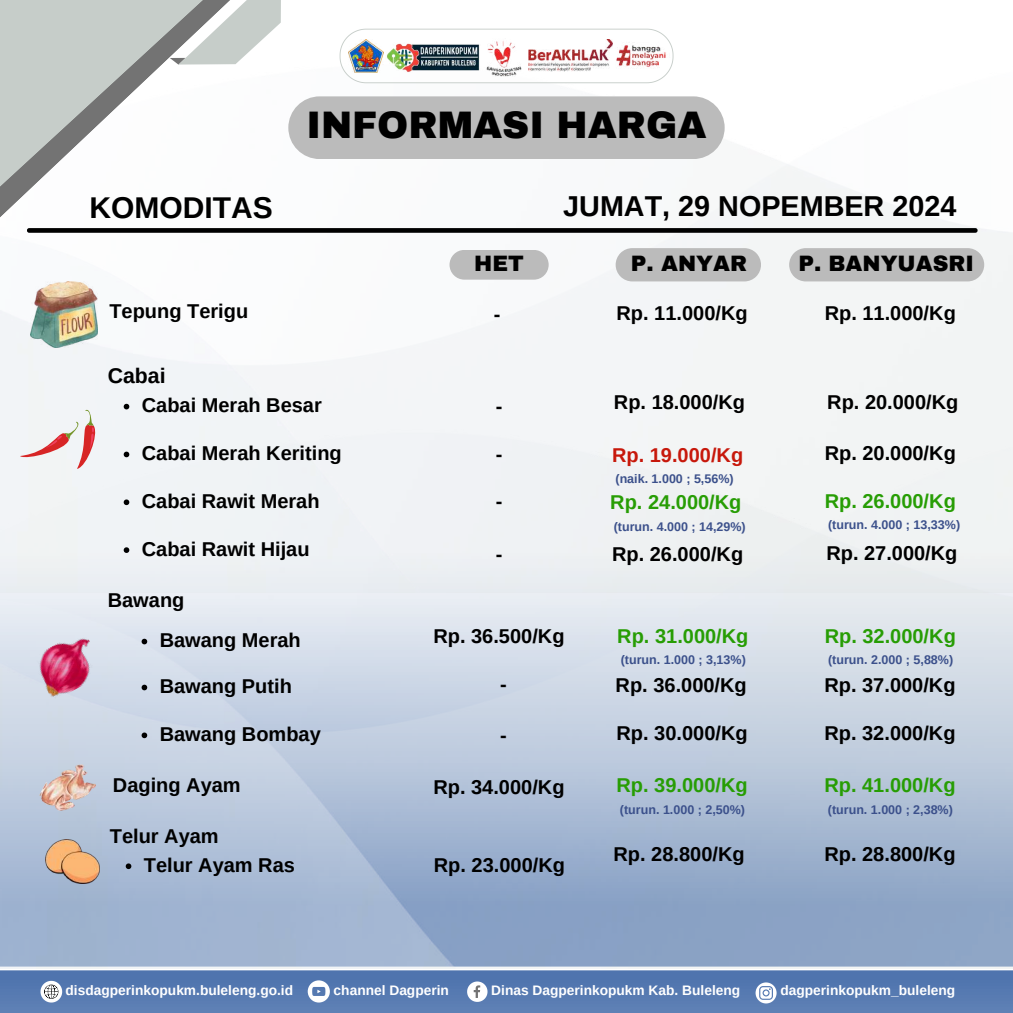
<style>
.page{position:relative;width:1013px;height:1013px;background:#fff}
.page>*{position:absolute;margin:0;border:0;box-sizing:border-box;transform-origin:0 0}
.t1{font:900 37.5px "Archivo";color:#000}
.t2{font:700 30px "Arimo";color:#000}
.t3{font:700 28.75px "Arimo";color:#000}
.t4{font:900 21.75px "Archivo";color:#000}
.t5{font:700 21.25px "Arimo";color:#000}
.t6{font:700 20px/29px "Arimo";color:#000}
.t7{font:700 20px "Arimo";color:#279d04}
.t8{font:700 20px "Arimo";color:#c7180b}
.t9{font:700 13.75px "Arimo";color:#fff}
.t10{font:700 12.5px "Arimo";color:#3b508b}
</style>
<div class="page">
<div style="left:0;top:549px;width:1012px;height:463px;background:#5579b1"></div>
<img style="left:0;top:28px;width:1012px;height:340px">
<svg style="left:467px;top:981px;width:20px;height:20px"></svg>
<svg style="left:40px;top:980px;width:22px;height:22px"></svg>
<svg style="left:308px;top:980px;width:22px;height:22px"></svg>
<svg style="left:755px;top:982px;width:21px;height:21px"></svg>
<hr style="left:0;top:966px;width:1012px;height:4px;background:#fff">
<img style="left:0;top:368px;width:1012px;height:600px">
<svg style="left:339px;top:29px;width:334px;height:54px"></svg>
<img style="left:349px;top:39px;width:34px;height:33px">
<img style="left:386px;top:42px;width:94px;height:30px">
<img style="left:528px;top:39px;width:82px;height:32px">
<img style="left:610px;top:39px;width:61px;height:35px">
<svg style="left:243px;top:0;width:38px;height:65px"></svg>
<svg style="left:0;top:0;width:243px;height:266px"></svg>
<svg style="left:0;top:0;width:224px;height:215px"></svg>
<svg style="left:27px;top:228px;width:950px;height:5px;background:#0f0f0f"></svg>
<div style="left:288px;top:96px;width:436px;height:63px;background:#bbb;border-radius:31px"></div>
<div style="left:615px;top:248px;width:146px;height:33px;background:#bbb"></div>
<div style="left:789px;top:248px;width:195px;height:33px;background:#bbb"></div>
<img style="left:31px;top:282px;width:67px;height:65px">
<svg style="left:20px;top:408px;width:75px;height:61px"></svg>
<img style="left:30px;top:629px;width:77px;height:72px">
<img style="left:40px;top:764px;width:55px;height:46px">
<img style="left:46px;top:839px;width:53px;height:44px">
<div style="left:449px;top:250px;width:99px;height:30px;background:#bbb;border-radius:15px"></div>
<img style="left:482px;top:38px;width:42px;height:40px">
<svg style="left:124px;top:404px;width:5px;height:5px"></svg>
<svg style="left:124px;top:451px;width:5px;height:6px"></svg>
<svg style="left:124px;top:499px;width:5px;height:6px"></svg>
<svg style="left:124px;top:547px;width:5px;height:6px"></svg>
<svg style="left:142px;top:638px;width:5px;height:6px"></svg>
<svg style="left:142px;top:684px;width:5px;height:6px"></svg>
<svg style="left:142px;top:732px;width:5px;height:6px"></svg>
<svg style="left:126px;top:863px;width:5px;height:6px"></svg>
<h1 class="t1" style="left:306px;top:105px;width:401px">INFORMASI HARGA</h1>
<h2 class="t2" style="left:89px;top:191px;width:185px">KOMODITAS</h2>
<h3 class="t3" style="left:563px;top:190px;width:394px">JUMAT, 29 NOPEMBER 2024</h3>
<p class="t4" style="left:631px;top:252px;width:118px">P. ANYAR</p>
<p class="t4" style="left:798px;top:252px;width:177px">P. BANYUASRI</p>
<p class="t6" style="left:616px;top:298px;width:133px">Rp. 11.000/Kg</p>
<p class="t4" style="left:474px;top:252px;width:51px">HET</p>
<p class="t6" style="left:109px;top:296px;width:140px">Tepung Terigu</p>
<p class="t6" style="left:824px;top:298px;width:133px">Rp. 11.000/Kg</p>
<p class="t6" style="left:494px;top:299px;width:8px">-</p>
<p class="t5" style="left:108px;top:364px;width:59px">Cabai</p>
<p class="t6" style="left:142px;top:391px;width:182px">Cabai Merah Besar</p>
<p class="t6" style="left:142px;top:438px;width:201px">Cabai Merah Keriting</p>
<p class="t6" style="left:142px;top:486px;width:179px">Cabai Rawit Merah</p>
<p class="t6" style="left:142px;top:534px;width:169px">Cabai Rawit Hijau</p>
<p class="t6" style="left:108px;top:585px;width:78px">Bawang</p>
<p class="t6" style="left:160px;top:625px;width:143px">Bawang Merah</p>
<p class="t6" style="left:160px;top:671px;width:134px">Bawang Putih</p>
<p class="t6" style="left:160px;top:719px;width:163px">Bawang Bombay</p>
<p class="t6" style="left:496px;top:391px;width:8px">-</p>
<p class="t6" style="left:496px;top:439px;width:8px">-</p>
<p class="t6" style="left:496px;top:487px;width:8px">-</p>
<p class="t6" style="left:496px;top:540px;width:8px">-</p>
<p class="t6" style="left:433px;top:621px;width:133px">Rp. 36.500/Kg</p>
<p class="t6" style="left:500px;top:669px;width:8px">-</p>
<p class="t6" style="left:500px;top:720px;width:8px">-</p>
<p class="t6" style="left:614px;top:388px;width:133px">Rp. 18.000/Kg</p>
<p class="t6" style="left:827px;top:388px;width:133px">Rp. 20.000/Kg</p>
<p class="t6" style="left:824px;top:438px;width:133px">Rp. 20.000/Kg</p>
<p class="t7" style="left:824px;top:489px;width:133px">Rp. 26.000/Kg</p>
<p class="t10" style="left:828px;top:518px;width:133px">(turun. 4.000 ; 13,33%)</p>
<p class="t8" style="left:612px;top:443px;width:133px">Rp. 19.000/Kg</p>
<p class="t10" style="left:615px;top:472px;width:120px">(naik. 1.000 ; 5,56%)</p>
<p class="t7" style="left:610px;top:491px;width:133px">Rp. 24.000/Kg</p>
<p class="t10" style="left:613px;top:519px;width:133px">(turun. 4.000 ; 14,29%)</p>
<p class="t6" style="left:612px;top:540px;width:133px">Rp. 26.000/Kg</p>
<p class="t6" style="left:826px;top:539px;width:133px">Rp. 27.000/Kg</p>
<p class="t7" style="left:617px;top:624px;width:133px">Rp. 31.000/Kg</p>
<p class="t10" style="left:620px;top:653px;width:126px">(turun. 1.000 ; 3,13%)</p>
<p class="t7" style="left:824px;top:624px;width:133px">Rp. 32.000/Kg</p>
<p class="t10" style="left:828px;top:653px;width:126px">(turun. 2.000 ; 5,88%)</p>
<p class="t6" style="left:615px;top:670px;width:133px">Rp. 36.000/Kg</p>
<p class="t6" style="left:824px;top:671px;width:133px">Rp. 37.000/Kg</p>
<p class="t6" style="left:616px;top:719px;width:133px">Rp. 30.000/Kg</p>
<p class="t6" style="left:824px;top:718px;width:133px">Rp. 32.000/Kg</p>
<p class="t6" style="left:113px;top:771px;width:129px">Daging Ayam</p>
<p class="t7" style="left:616px;top:774px;width:133px">Rp. 39.000/Kg</p>
<p class="t10" style="left:620px;top:802px;width:126px">(turun. 1.000 ; 2,50%)</p>
<p class="t6" style="left:144px;top:821px;width:153px;text-indent:-34px">Telur Ayam<br>Telur Ayam Ras</p>
<p class="t6" style="left:433px;top:772px;width:133px">Rp. 34.000/Kg</p>
<p class="t6" style="left:613px;top:839px;width:133px">Rp. 28.800/Kg</p>
<p class="t6" style="left:434px;top:850px;width:133px">Rp. 23.000/Kg</p>
<p class="t7" style="left:824px;top:774px;width:133px">Rp. 41.000/Kg</p>
<p class="t10" style="left:827px;top:802px;width:126px">(turun. 1.000 ; 2,38%)</p>
<p class="t6" style="left:824px;top:839px;width:133px">Rp. 28.800/Kg</p>
<p class="t9" style="left:66px;top:983px;width:229px">disdagperinkopukm.buleleng.go.id</p>
<p class="t9" style="left:333px;top:982px;width:117px">channel Dagperin</p>
<p class="t9" style="left:491px;top:983px;width:250px">Dinas Dagperinkopukm Kab. Buleleng</p>
<p class="t9" style="left:780px;top:983px;width:176px">dagperinkopukm_buleleng</p>
</div>
